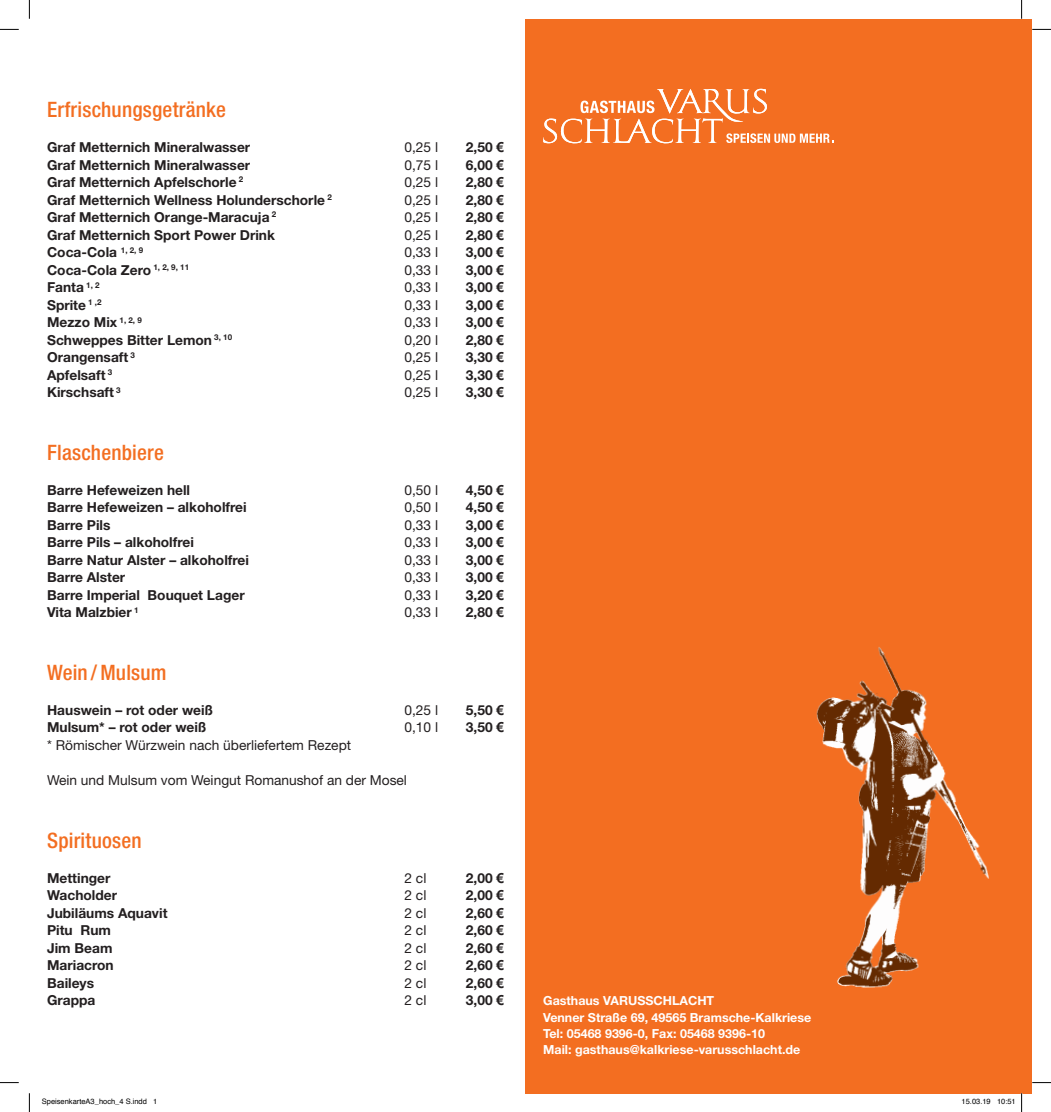
<style>
.page{position:relative;width:1051px;height:1112px;background:#fff}
.page>*{position:absolute;margin:0;border:0;box-sizing:border-box;transform-origin:0 0}
.t1{font:500 condensed 21.25px "Helvetica Neue";letter-spacing:.01em;color:#f36e21}
.t2{font:700 13.75px "Helvetica Neue";color:#231f20}
.t3{font:13.75px "Helvetica Neue";color:#231f20}
.t4{font:700 12.5px "Helvetica Neue";color:#fff}
.t5{font:7.5px "Helvetica";color:#000}
.s1{font-family:"Arial"}
</style>
<div class="page">
<div style="left:525px;top:19px;width:507px;height:1073px;background:#f36e21"></div>
<svg style="left:543px;top:89px;width:291px;height:55px"></svg>
<img style="left:816px;top:647px;width:173px;height:341px">
<svg style="left:0;top:29px;width:19px;height:1px"></svg>
<svg style="left:1032px;top:29px;width:19px;height:1px"></svg>
<svg style="left:0;top:1082px;width:19px;height:1px"></svg>
<svg style="left:1032px;top:1082px;width:19px;height:1px"></svg>
<svg style="left:29px;top:0;width:1px;height:19px"></svg>
<svg style="left:29px;top:1093px;width:1px;height:18px"></svg>
<svg style="left:1021px;top:0;width:1px;height:19px"></svg>
<svg style="left:1021px;top:1092px;width:1px;height:19px"></svg>
<p class="t1" style="left:47px;top:97px;width:180px">Erfrischungsgetränke</p>
<p class="t2" style="left:47px;top:139px;width:205px">Graf Metternich Mineralwasser</p>
<p class="t3" style="left:404px;top:139px;width:35px">0,25 l</p>
<p class="t2" style="left:466px;top:139px;width:40px">2,50 <span class="s1">€</span></p>
<p class="t2" style="left:47px;top:156px;width:205px">Graf Metternich Mineralwasser</p>
<p class="t3" style="left:404px;top:156px;width:35px">0,75 l</p>
<p class="t2" style="left:466px;top:156px;width:40px">6,00 <span class="s1">€</span></p>
<p class="t2" style="left:47px;top:174px;width:198px">Graf Metternich Apfelschorle <sup>2</sup></p>
<p class="t3" style="left:404px;top:174px;width:35px">0,25 l</p>
<p class="t2" style="left:466px;top:174px;width:40px">2,80 <span class="s1">€</span></p>
<p class="t2" style="left:47px;top:191px;width:286px">Graf Metternich Wellness Holunderschorle <sup>2</sup></p>
<p class="t3" style="left:404px;top:191px;width:35px">0,25 l</p>
<p class="t2" style="left:466px;top:191px;width:40px">2,80 <span class="s1">€</span></p>
<p class="t2" style="left:47px;top:209px;width:231px">Graf Metternich Orange-Maracuja <sup>2</sup></p>
<p class="t3" style="left:404px;top:209px;width:35px">0,25 l</p>
<p class="t2" style="left:466px;top:209px;width:40px">2,80 <span class="s1">€</span></p>
<p class="t2" style="left:47px;top:226px;width:229px">Graf Metternich Sport Power Drink</p>
<p class="t3" style="left:404px;top:226px;width:35px">0,25 l</p>
<p class="t2" style="left:466px;top:226px;width:40px">2,80 <span class="s1">€</span></p>
<p class="t2" style="left:47px;top:244px;width:98px">Coca-Cola <sup>1,</sup> <sup>2,</sup> <sup>9</sup></p>
<p class="t3" style="left:404px;top:244px;width:35px">0,33 l</p>
<p class="t2" style="left:466px;top:244px;width:40px">3,00 <span class="s1">€</span></p>
<p class="t2" style="left:47px;top:261px;width:144px">Coca-Cola Zero <sup>1,</sup> <sup>2,</sup> <sup>9,</sup> <sup>11</sup></p>
<p class="t3" style="left:404px;top:261px;width:35px">0,33 l</p>
<p class="t2" style="left:466px;top:261px;width:40px">3,00 <span class="s1">€</span></p>
<p class="t2" style="left:47px;top:279px;width:54px">Fanta <sup>1,</sup> <sup>2</sup></p>
<p class="t3" style="left:404px;top:279px;width:35px">0,33 l</p>
<p class="t2" style="left:466px;top:279px;width:40px">3,00 <span class="s1">€</span></p>
<p class="t2" style="left:47px;top:296px;width:56px">Sprite <sup>1</sup> <sup>,2</sup></p>
<p class="t3" style="left:404px;top:296px;width:35px">0,33 l</p>
<p class="t2" style="left:466px;top:296px;width:40px">3,00 <span class="s1">€</span></p>
<p class="t2" style="left:47px;top:314px;width:96px">Mezzo Mix <sup>1,</sup> <sup>2,</sup> <sup>9</sup></p>
<p class="t3" style="left:404px;top:314px;width:35px">0,33 l</p>
<p class="t2" style="left:466px;top:314px;width:40px">3,00 <span class="s1">€</span></p>
<p class="t2" style="left:47px;top:331px;width:187px">Schweppes Bitter Lemon <sup>3,</sup> <sup>10</sup></p>
<p class="t3" style="left:404px;top:331px;width:35px">0,20 l</p>
<p class="t2" style="left:466px;top:331px;width:40px">2,80 <span class="s1">€</span></p>
<p class="t2" style="left:47px;top:349px;width:89px">Orangensaft <sup>3</sup></p>
<p class="t3" style="left:404px;top:349px;width:35px">0,25 l</p>
<p class="t2" style="left:466px;top:349px;width:40px">3,30 <span class="s1">€</span></p>
<p class="t2" style="left:47px;top:366px;width:67px">Apfelsaft <sup>3</sup></p>
<p class="t3" style="left:404px;top:366px;width:35px">0,25 l</p>
<p class="t2" style="left:466px;top:366px;width:40px">3,30 <span class="s1">€</span></p>
<p class="t2" style="left:47px;top:384px;width:75px">Kirschsaft <sup>3</sup></p>
<p class="t3" style="left:404px;top:384px;width:35px">0,25 l</p>
<p class="t2" style="left:466px;top:384px;width:40px">3,30 <span class="s1">€</span></p>
<p class="t1" style="left:47px;top:439px;width:118px">Flaschenbiere</p>
<p class="t2" style="left:47px;top:481px;width:145px">Barre Hefeweizen hell</p>
<p class="t3" style="left:404px;top:481px;width:35px">0,50 l</p>
<p class="t2" style="left:466px;top:481px;width:40px">4,50 <span class="s1">€</span></p>
<p class="t2" style="left:47px;top:499px;width:201px">Barre Hefeweizen – alkoholfrei</p>
<p class="t3" style="left:404px;top:499px;width:35px">0,50 l</p>
<p class="t2" style="left:466px;top:499px;width:40px">4,50 <span class="s1">€</span></p>
<p class="t2" style="left:47px;top:516px;width:65px">Barre Pils</p>
<p class="t3" style="left:404px;top:516px;width:35px">0,33 l</p>
<p class="t2" style="left:466px;top:516px;width:40px">3,00 <span class="s1">€</span></p>
<p class="t2" style="left:47px;top:534px;width:148px">Barre Pils – alkoholfrei</p>
<p class="t3" style="left:404px;top:534px;width:35px">0,33 l</p>
<p class="t2" style="left:466px;top:534px;width:40px">3,00 <span class="s1">€</span></p>
<p class="t2" style="left:47px;top:551px;width:203px">Barre Natur Alster – alkoholfrei</p>
<p class="t3" style="left:404px;top:551px;width:35px">0,33 l</p>
<p class="t2" style="left:466px;top:551px;width:40px">3,00 <span class="s1">€</span></p>
<p class="t2" style="left:47px;top:569px;width:80px">Barre Alster</p>
<p class="t3" style="left:404px;top:569px;width:35px">0,33 l</p>
<p class="t2" style="left:466px;top:569px;width:40px">3,00 <span class="s1">€</span></p>
<p class="t2" style="left:47px;top:586px;width:199px">Barre Imperial Bouquet Lager</p>
<p class="t3" style="left:404px;top:586px;width:35px">0,33 l</p>
<p class="t2" style="left:466px;top:586px;width:40px">3,20 <span class="s1">€</span></p>
<p class="t2" style="left:47px;top:604px;width:93px">Vita Malzbier <sup>1</sup></p>
<p class="t3" style="left:404px;top:604px;width:35px">0,33 l</p>
<p class="t2" style="left:466px;top:604px;width:40px">2,80 <span class="s1">€</span></p>
<p class="t1" style="left:47px;top:659px;width:121px">Wein / Mulsum</p>
<p class="t2" style="left:47px;top:701px;width:167px">Hauswein – rot oder weiß</p>
<p class="t3" style="left:404px;top:701px;width:35px">0,25 l</p>
<p class="t2" style="left:466px;top:701px;width:40px">5,50 <span class="s1">€</span></p>
<p class="t2" style="left:47px;top:719px;width:161px">Mulsum* – rot oder weiß</p>
<p class="t3" style="left:404px;top:719px;width:35px">0,10 l</p>
<p class="t2" style="left:466px;top:719px;width:40px">3,50 <span class="s1">€</span></p>
<p class="t3" style="left:47px;top:736px;width:306px">* Römischer Würzwein nach überliefertem Rezept</p>
<p class="t3" style="left:47px;top:771px;width:361px">Wein und Mulsum vom Weingut Romanushof an der Mosel</p>
<p class="t1" style="left:47px;top:827px;width:96px">Spirituosen</p>
<p class="t2" style="left:47px;top:869px;width:65px">Mettinger</p>
<p class="t3" style="left:404px;top:869px;width:23px">2 cl</p>
<p class="t2" style="left:466px;top:869px;width:40px">2,00 <span class="s1">€</span></p>
<p class="t2" style="left:47px;top:886px;width:72px">Wacholder</p>
<p class="t3" style="left:404px;top:886px;width:23px">2 cl</p>
<p class="t2" style="left:466px;top:886px;width:40px">2,00 <span class="s1">€</span></p>
<p class="t2" style="left:47px;top:904px;width:122px">Jubiläums Aquavit</p>
<p class="t3" style="left:404px;top:904px;width:23px">2 cl</p>
<p class="t2" style="left:466px;top:904px;width:40px">2,60 <span class="s1">€</span></p>
<p class="t2" style="left:47px;top:921px;width:65px">Pitu Rum</p>
<p class="t3" style="left:404px;top:921px;width:23px">2 cl</p>
<p class="t2" style="left:466px;top:921px;width:40px">2,60 <span class="s1">€</span></p>
<p class="t2" style="left:47px;top:939px;width:67px">Jim Beam</p>
<p class="t3" style="left:404px;top:939px;width:23px">2 cl</p>
<p class="t2" style="left:466px;top:939px;width:40px">2,60 <span class="s1">€</span></p>
<p class="t2" style="left:47px;top:956px;width:68px">Mariacron</p>
<p class="t3" style="left:404px;top:956px;width:23px">2 cl</p>
<p class="t2" style="left:466px;top:956px;width:40px">2,60 <span class="s1">€</span></p>
<p class="t2" style="left:47px;top:974px;width:49px">Baileys</p>
<p class="t3" style="left:404px;top:974px;width:23px">2 cl</p>
<p class="t2" style="left:466px;top:974px;width:40px">2,60 <span class="s1">€</span></p>
<p class="t2" style="left:47px;top:991px;width:50px">Grappa</p>
<p class="t3" style="left:404px;top:991px;width:23px">2 cl</p>
<p class="t2" style="left:466px;top:991px;width:40px">3,00 <span class="s1">€</span></p>
<p class="t4" style="left:543px;top:993px;width:173px">Gasthaus VARUSSCHLACHT</p>
<p class="t4" style="left:543px;top:1009px;width:270px">Venner Straße 69, 49565 Bramsche-Kalkriese</p>
<p class="t4" style="left:543px;top:1025px;width:223px">Tel: 05468 9396-0, Fax: 05468 9396-10</p>
<p class="t4" style="left:543px;top:1041px;width:259px">Mail: gasthaus@kalkriese-varusschlacht.de</p>
<p class="t5" style="left:42px;top:1095px;width:117px">SpeisenkarteA3_hoch_4 S.indd 1</p>
<p class="t5" style="left:962px;top:1095px;width:56px">15.03.19 10:51</p>
</div>
